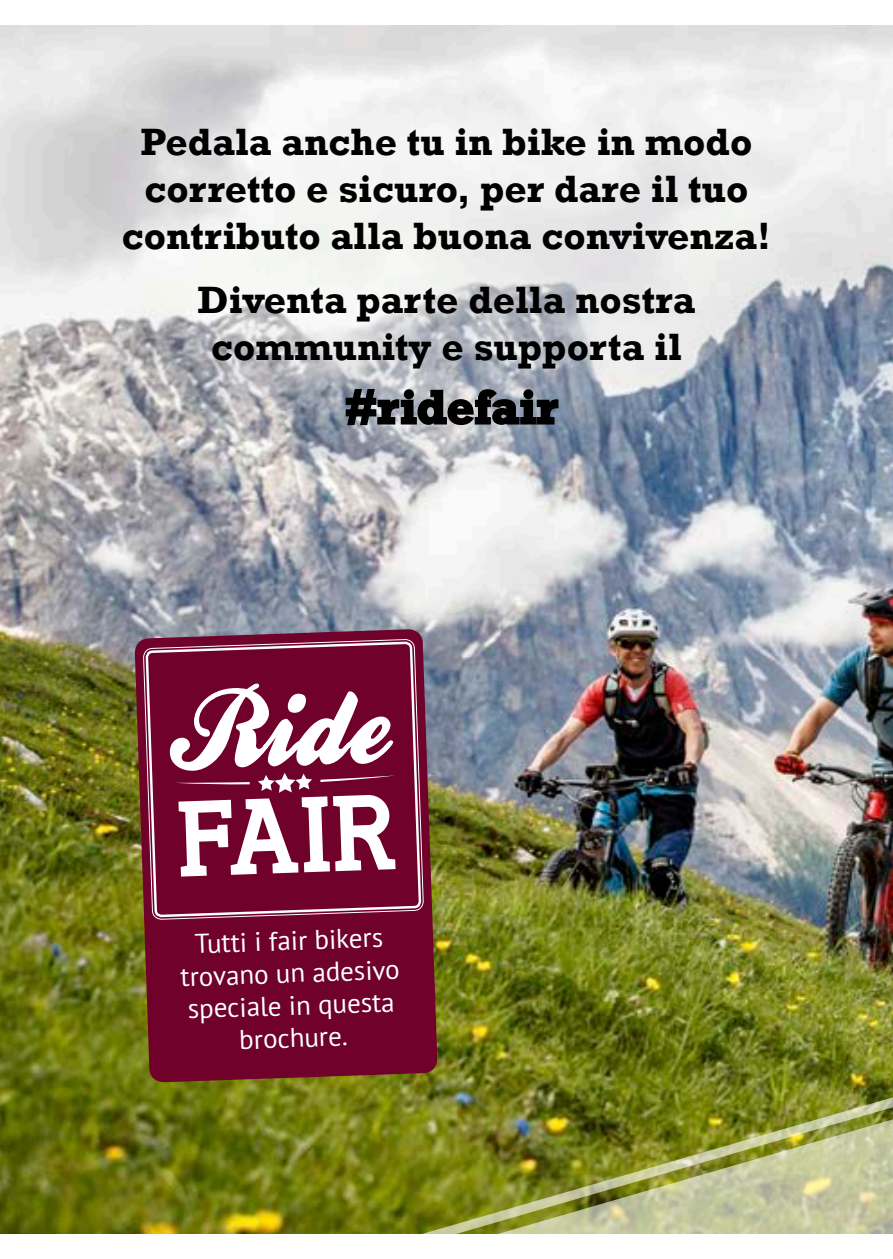
<style>
.page{position:relative;width:893px;height:1259px;background:#fff}
.page>*{position:absolute;margin:0;border:0;box-sizing:border-box;transform-origin:0 0}
.t1{font:700 48px "Rockwell";color:#000}
.t2{font:700 39px/46.8px "Rockwell";color:#000;text-align:center}
.Text{font:27px/32.4px "PT Sans";color:#fff;text-align:center}
</style>
<div class="page">
<img style="left:0;top:26px;width:893px;height:1207px">
<svg style="left:134px;top:629px;width:304px;height:453px;background:#723833"></svg>
<svg style="left:312px;top:1027px;width:581px;height:207px;background:#868937"></svg>
<svg style="left:143px;top:606px;width:281px;height:314px;background:#8e7a8d"></svg>
<svg style="left:144px;top:640px;width:278px;height:403px"></svg>
<div style="left:66px;top:68px;width:761px;height:419px;background:#fff;opacity:.75"></div>
<svg style="left:345px;top:388px;width:214px;height:38px;background:#797d84"></svg>
<p class="t2" style="left:122px;top:119px;width:651px">Pedala anche tu in bike in modo corretto e sicuro, per dare il tuo contributo alla buona convivenza!</p>
<p class="t2" style="left:197px;top:276px;width:500px">Diventa parte della nostra community e supporta il</p>
<p class="t1" style="left:345px;top:378px;width:214px">#ridefair</p>
<p class="Text" style="left:179px;top:927px;width:221px;rotate:-2deg">Tutti i fair bikers trovano un adesivo speciale in questa brochure.</p>
</div>
